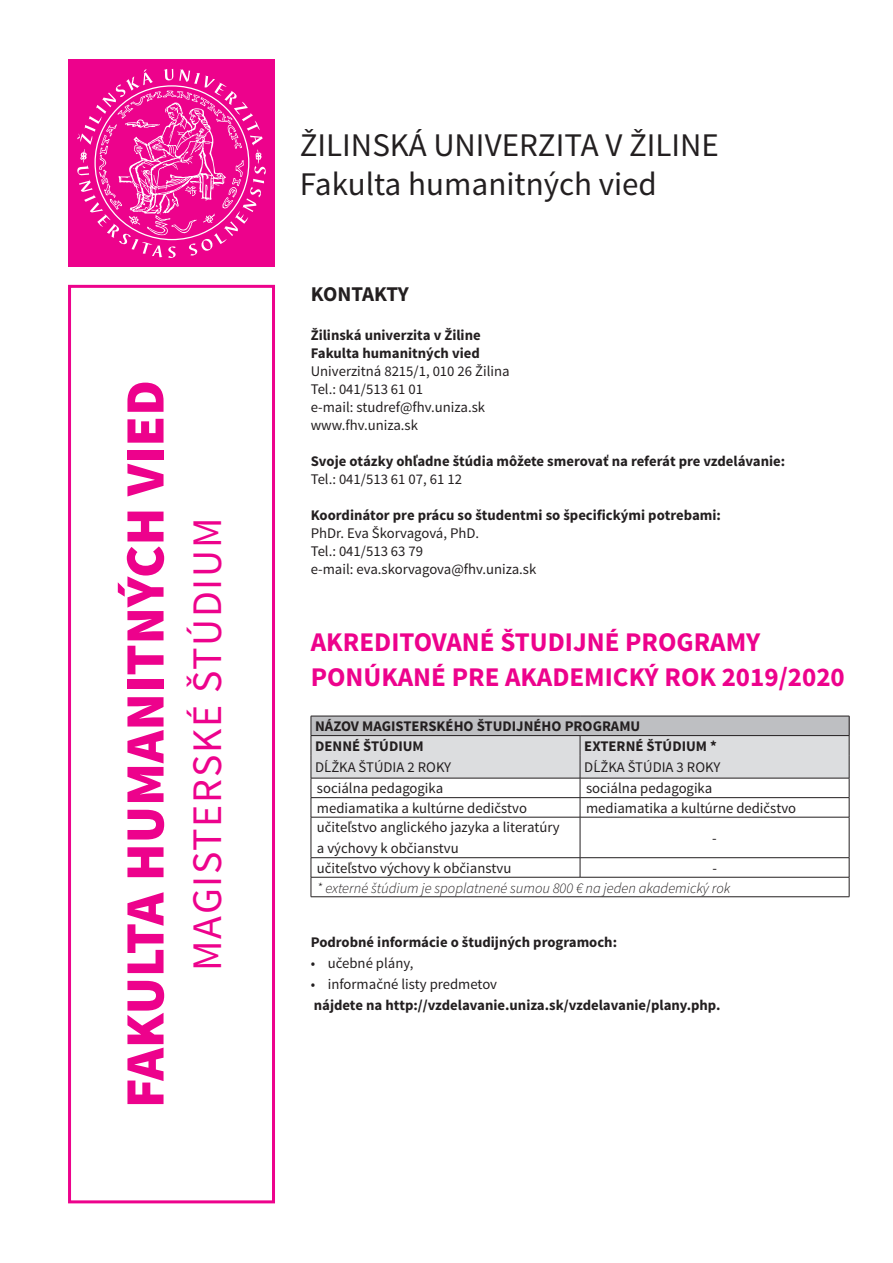
<style>
.page{position:relative;width:893px;height:1263px;background:#fff}
.page>*{position:absolute;margin:0;border:0;box-sizing:border-box;transform-origin:0 0}
.t1{font:900 55.5px "Source Sans Pro";color:#ed028c}
.t2{font:42px "Source Sans Pro";letter-spacing:.04em;color:#ed028c}
.t3{font:33px/39.6px "Source Sans Pro";color:#231f20}
.t4{font:700 27px/35.4px "Source Sans Pro";color:#ed028c}
.t5{font:700 21px "Source Sans Pro";letter-spacing:-.02em;color:#231f20}
.t6{font:14.7px/18px "Source Sans Pro";color:#231f20}
.t7{font:700 14.7px/18px "Source Sans Pro";color:#231f20}
.t8{font:italic 300 14.7px "Source Sans Pro";color:#231f20}
</style>
<div class="page">
<div style="left:68px;top:60px;width:207px;height:207px;background:#ed028c"></div>
<svg style="left:311px;top:716px;width:539px;height:101px"></svg>
<hr style="left:311px;top:817px;width:269px;height:1px;background:#231f20">
<hr style="left:311px;top:817px;width:1px;height:40px;background:#231f20">
<hr style="left:580px;top:817px;width:269px;height:1px;background:#231f20">
<hr style="left:580px;top:817px;width:1px;height:40px;background:#231f20">
<hr style="left:849px;top:817px;width:1px;height:40px;background:#231f20">
<hr style="left:311px;top:857px;width:269px;height:1px;background:#231f20">
<hr style="left:580px;top:857px;width:269px;height:1px;background:#231f20">
<svg style="left:580px;top:858px;width:1px;height:19px"></svg>
<hr style="left:311px;top:877px;width:269px;height:1px;background:#231f20">
<svg style="left:311px;top:858px;width:1px;height:38px"></svg>
<hr style="left:580px;top:877px;width:269px;height:1px;background:#231f20">
<svg style="left:849px;top:858px;width:1px;height:38px"></svg>
<hr style="left:311px;top:896px;width:538px;height:1px;background:#231f20">
<svg style="left:77px;top:69px;width:189px;height:189px"></svg>
<div style="left:68px;top:285px;width:207px;height:918px;border:3px solid #ed028c"></div>
<h1 class="t1" style="left:124px;top:1108px;width:729px;rotate:-90deg">FAKULTA HUMANITNÝCH VIED</h1>
<h2 class="t2" style="left:191px;top:971px;width:455px;rotate:-90deg">MAGISTERSKÉ ŠTÚDIUM</h2>
<h3 class="t3" style="left:300px;top:128px;width:421px">ŽILINSKÁ UNIVERZITA V ŽILINE<br>Fakulta humanitných vied</h3>
<h3 class="t5" style="left:311px;top:285px;width:100px">KONTAKTY</h3>
<p class="t7" style="left:311px;top:327px;width:171px">Žilinská univerzita v Žiline<br>Fakulta humanitných vied</p>
<p class="t6" style="left:311px;top:363px;width:200px">Univerzitná 8215/1, 010 26 Žilina<br>Tel.: 041/513 61 01<br>e-mail: studref@fhv.uniza.sk www.fhv.uniza.sk</p>
<p class="t7" style="left:311px;top:453px;width:476px">Svoje otázky ohľadne štúdia môžete smerovať na referát pre vzdelávanie:</p>
<p class="t6" style="left:311px;top:471px;width:153px">Tel.: 041/513 61 07, 61 12</p>
<p class="t7" style="left:311px;top:507px;width:412px">Koordinátor pre prácu so študentmi so špecifickými potrebami:</p>
<p class="t6" style="left:311px;top:525px;width:227px">PhDr. Eva Škorvagová, PhD.<br>Tel.: 041/513 63 79<br>e-mail: eva.skorvagova@fhv.uniza.sk</p>
<h3 class="t4" style="left:311px;top:626px;width:536px">AKREDITOVANÉ ŠTUDIJNÉ PROGRAMY<br>PONÚKANÉ PRE AKADEMICKÝ ROK 2019/2020</h3>
<p class="t7" style="left:315px;top:718px;width:327px;line-height:19.5px">NÁZOV MAGISTERSKÉHO ŠTUDIJNÉHO PROGRAMU<br>DENNÉ ŠTÚDIUM</p>
<p class="t7" style="left:584px;top:738px;width:134px">EXTERNÉ ŠTÚDIUM *</p>
<p class="t6" style="left:315px;top:760px;width:138px">DĹŽKA ŠTÚDIA 2 ROKY</p>
<p class="t6" style="left:584px;top:760px;width:138px">DĹŽKA ŠTÚDIA 3 ROKY</p>
<p class="t6" style="left:317px;top:781px;width:128px">sociálna pedagogika</p>
<p class="t6" style="left:586px;top:781px;width:128px">sociálna pedagogika</p>
<p class="t6" style="left:317px;top:800px;width:212px">mediamatika a kultúrne dedičstvo</p>
<p class="t6" style="left:586px;top:800px;width:212px">mediamatika a kultúrne dedičstvo</p>
<p class="t6" style="left:317px;top:818px;width:244px;line-height:21px">učiteľstvo anglického jazyka a literatúry a výchovy k občianstvu</p>
<p class="t6" style="left:712px;top:830px;width:6px">-</p>
<p class="t6" style="left:317px;top:860px;width:196px">učiteľstvo výchovy k občianstvu</p>
<p class="t6" style="left:712px;top:860px;width:6px">-</p>
<p class="t8" style="left:317px;top:882px;width:415px">* externé štúdium je spoplatnené sumou 800 € na jeden akademický rok</p>
<p class="t7" style="left:311px;top:934px;width:308px">Podrobné informácie o študijných programoch:</p>
<p class="t6" style="left:311px;top:955px;width:104px">• učebné plány,</p>
<p class="t6" style="left:311px;top:976px;width:188px">• informačné listy predmetov</p>
<p class="t7" style="left:314px;top:997px;width:408px">nájdete na http://vzdelavanie.uniza.sk/vzdelavanie/plany.php.</p>
</div>
